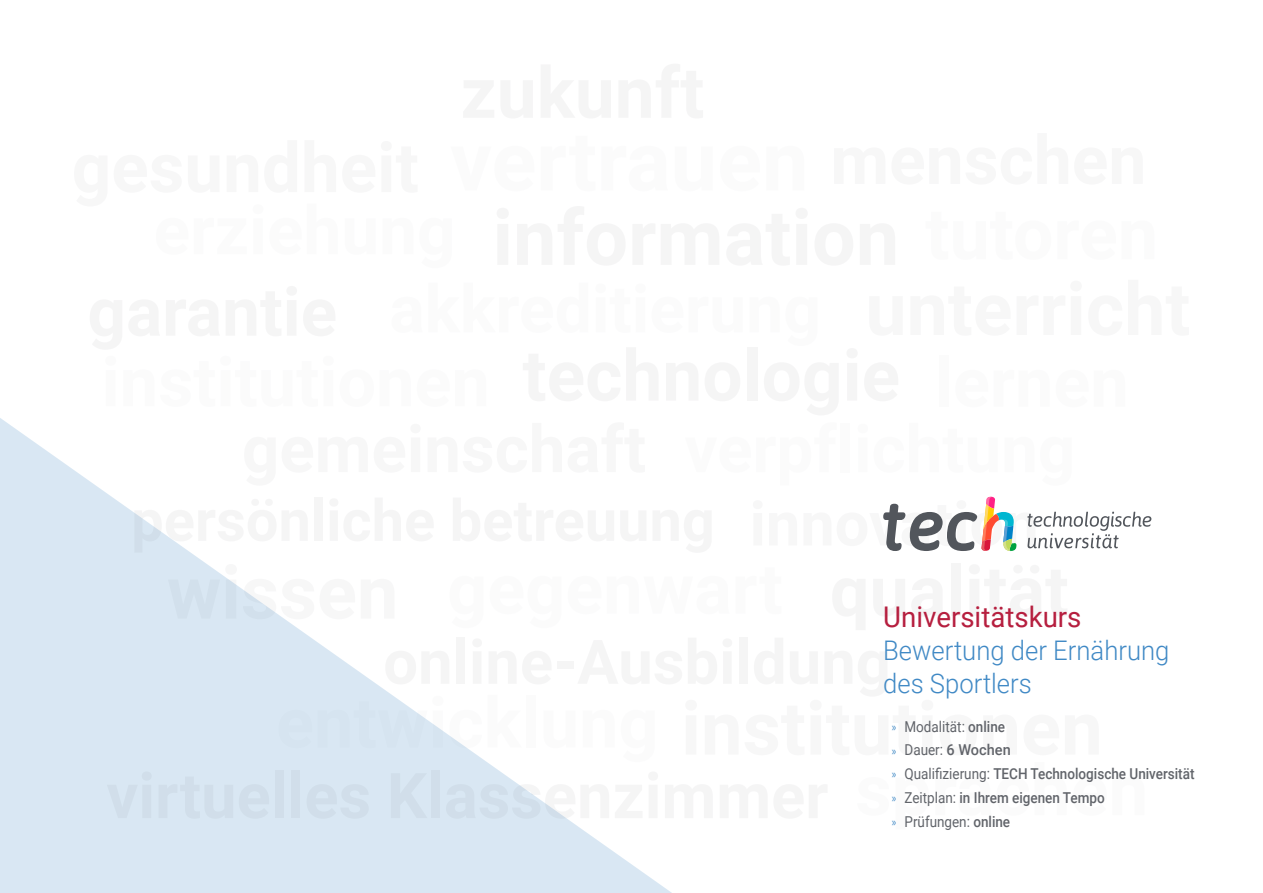
<style>
.page{position:relative;width:1263px;height:893px;background:#fff}
.page>*{position:absolute;margin:0;border:0;box-sizing:border-box;transform-origin:0 0}
.t1{font:28.5px "Roboto";color:#b61f3f}
.t2{font:300 27px/33px "Roboto";color:#4089c5;scale:.95 1}
.t3{font:500 15px/23.7px "Roboto";color:#61646a;scale:.9 1}
.s1{font-family:"Myriad Pro";font-weight:400;font-size:12px;color:#4089c5}
.s2{font-weight:400}
</style>
<div class="page">
<div style="left:747px;top:347px;width:10px;height:54px;background:#f5f5f5"></div>
<div style="left:939px;top:355px;width:10px;height:52px;background:#fbfbfb"></div>
<div style="left:841px;top:423px;width:9px;height:49px;background:#fbfbfb"></div>
<div style="left:951px;top:563px;width:10px;height:53px;background:#f5f5f5"></div>
<div style="left:739px;top:638px;width:9px;height:46px;background:#f5f5f5"></div>
<svg style="left:0;top:418px;width:672px;height:475px"></svg>
<svg style="left:883px;top:497px;width:268px;height:54px"></svg>
<h1 class="t1" style="left:883px;top:597px;width:200px">Universitätskurs</h1>
<h2 class="t2" style="left:883px;top:633px;width:303px">Bewertung der Ernährung des Sportlers</h2>
<p class="t3" style="left:892px;top:714px;width:338px"><span class="s1">»</span> <span class="s2">Modalität:</span> online<br><span class="s1">»</span> <span class="s2">Dauer:</span> 6 Wochen<br><span class="s1">»</span> <span class="s2">Qualifizierung:</span> TECH Technologische Universität <span class="s1">»</span> <span class="s2">Zeitplan:</span> in Ihrem eigenen Tempo<br><span class="s1">»</span> <span class="s2">Prüfungen:</span> online</p>
</div>
